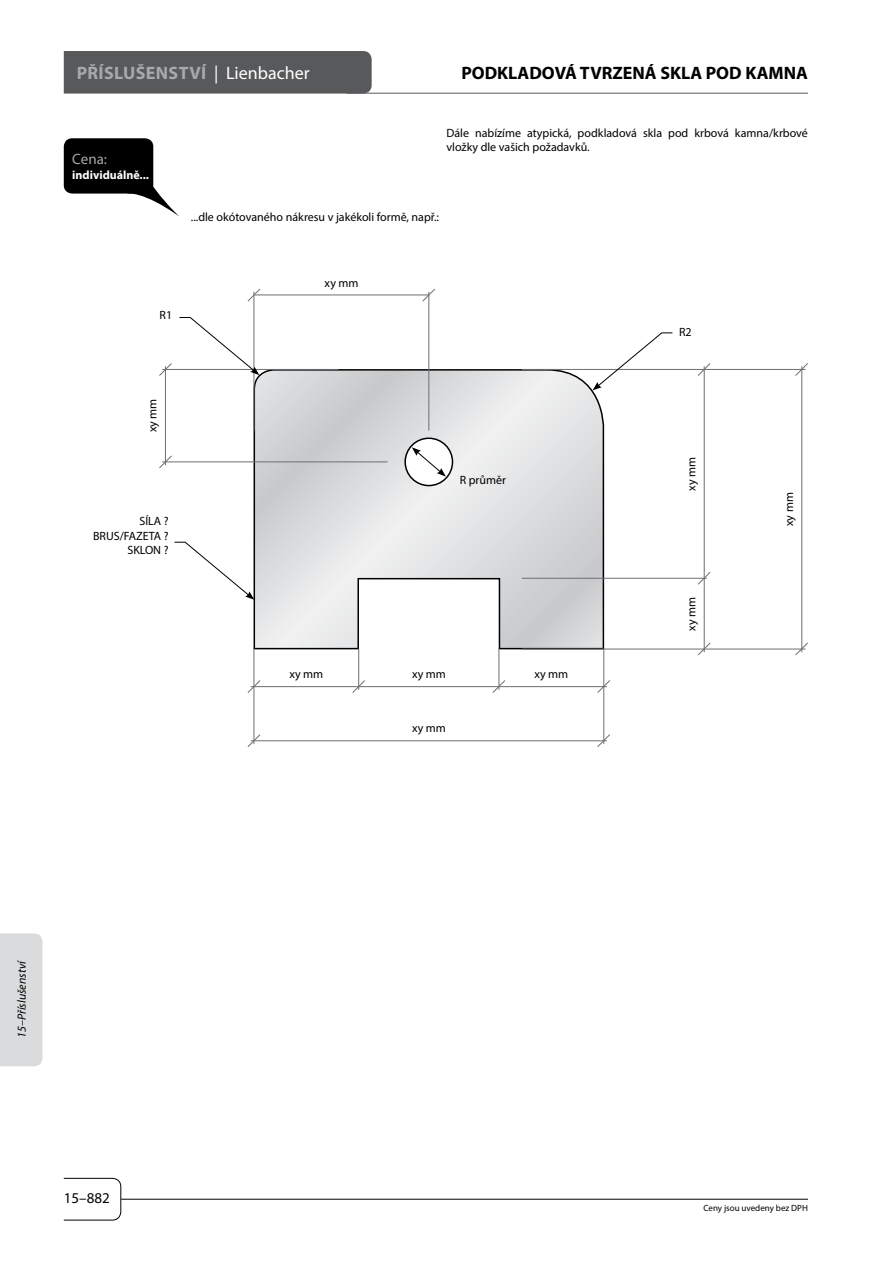
<style>
.page{position:relative;width:893px;height:1263px;background:#fff}
.page>*{position:absolute;margin:0;border:0;box-sizing:border-box;transform-origin:0 0}
.t1{font:700 18px "Myriad Pro";color:#000}
.t2{font:700 18px "Myriad Pro";letter-spacing:.02em;color:#a7a9ac}
.t3{font:15px "Myriad Pro";color:#000}
.t4{font:15px "Myriad Pro";color:#a7a9ac}
.t5{font:12px/14.4px "Myriad Pro";color:#000}
.t6{font:italic 12px "Myriad Pro";color:#000}
.t7{font:700 12px "Myriad Pro";color:#fff}
.t8{font:9px "Myriad Pro";color:#000}
.s1{font-weight:400;color:#fff}
</style>
<div class="page">
<hr style="left:121px;top:1199px;width:687px;height:1px;background:#000">
<svg style="left:63px;top:1177px;width:59px;height:44px"></svg>
<div style="left:0;top:933px;width:43px;height:133px;background:#dadbdc"></div>
<div style="left:64px;top:51px;width:308px;height:43px;background:#58595b"></div>
<hr style="left:347px;top:93px;width:461px;height:1px;background:#58595b">
<div style="left:64px;top:138px;width:89px;height:56px;background:#000;border-radius:9px"></div>
<svg style="left:127px;top:143px;width:52px;height:73px"></svg>
<svg style="left:253px;top:368px;width:352px;height:282px"></svg>
<svg style="left:405px;top:438px;width:47px;height:48px"></svg>
<div style="left:404px;top:437px;width:49px;height:49px;border:2px solid #000;border-radius:50%"></div>
<hr style="left:522px;top:369px;width:283px;height:1px;background:#6d6e71">
<hr style="left:522px;top:649px;width:283px;height:1px;background:#6d6e71">
<hr style="left:522px;top:578px;width:185px;height:1px;background:#6d6e71">
<hr style="left:704px;top:366px;width:1px;height:286px;background:#6d6e71">
<hr style="left:801px;top:366px;width:1px;height:286px;background:#6d6e71">
<hr style="left:429px;top:292px;width:1px;height:138px;background:#6d6e71">
<hr style="left:254px;top:292px;width:1px;height:138px;background:#6d6e71">
<hr style="left:165px;top:366px;width:1px;height:99px;background:#6d6e71">
<hr style="left:254px;top:295px;width:175px;height:1px;background:#6d6e71">
<hr style="left:251px;top:686px;width:356px;height:1px;background:#6d6e71">
<hr style="left:251px;top:740px;width:356px;height:1px;background:#6d6e71">
<hr style="left:603px;top:648px;width:1px;height:96px;background:#6d6e71">
<hr style="left:499px;top:648px;width:1px;height:42px;background:#6d6e71">
<hr style="left:358px;top:648px;width:1px;height:42px;background:#6d6e71">
<hr style="left:254px;top:648px;width:1px;height:96px;background:#6d6e71">
<hr style="left:162px;top:369px;width:176px;height:1px;background:#6d6e71">
<hr style="left:162px;top:462px;width:226px;height:1px;background:#6d6e71">
<svg style="left:174px;top:542px;width:80px;height:58px"></svg>
<svg style="left:179px;top:317px;width:80px;height:58px"></svg>
<svg style="left:592px;top:332px;width:81px;height:58px"></svg>
<svg style="left:697px;top:363px;width:14px;height:13px"></svg>
<svg style="left:697px;top:571px;width:14px;height:14px"></svg>
<svg style="left:697px;top:642px;width:14px;height:14px"></svg>
<svg style="left:795px;top:363px;width:13px;height:13px"></svg>
<svg style="left:795px;top:642px;width:13px;height:14px"></svg>
<svg style="left:597px;top:680px;width:13px;height:13px"></svg>
<svg style="left:492px;top:680px;width:14px;height:13px"></svg>
<svg style="left:352px;top:680px;width:14px;height:13px"></svg>
<svg style="left:247px;top:680px;width:14px;height:13px"></svg>
<svg style="left:247px;top:734px;width:14px;height:13px"></svg>
<svg style="left:597px;top:734px;width:13px;height:13px"></svg>
<svg style="left:422px;top:288px;width:13px;height:14px"></svg>
<svg style="left:247px;top:288px;width:14px;height:14px"></svg>
<svg style="left:159px;top:363px;width:13px;height:13px"></svg>
<svg style="left:159px;top:455px;width:13px;height:14px"></svg>
<svg style="left:412px;top:447px;width:34px;height:30px"></svg>
<h1 class="t2" style="left:77px;top:61px;width:234px">PŘÍSLUŠENSTVÍ <span class="s1">| Lienbacher</span></h1>
<h1 class="t1" style="left:461px;top:61px;width:348px">PODKLADOVÁ TV RZENÁ SKLA POD KAMNA</h1>
<p class="t4" style="left:72px;top:150px;width:36px">Cena:</p>
<p class="t7" style="left:72px;top:167px;width:78px">INDIVIDUÁLNĚ...</p>
<p class="t5" style="left:446px;top:125px;width:363px">Dále nabízíme atypická, podkladová skla pod krbová kamna/krbové vložky dle vašich požadavků.</p>
<p class="t5" style="left:191px;top:210px;width:250px">...dle okótovaného nákresu v jakékoli formě, např.:</p>
<p class="t5" style="left:160px;top:307px;width:14px">R1</p>
<p class="t5" style="left:325px;top:275px;width:35px">xy mm</p>
<p class="t5" style="left:679px;top:324px;width:14px">R2</p>
<p class="t5" style="left:145px;top:432px;width:35px;rotate:-90deg">xy mm</p>
<p class="t5" style="left:93px;top:514px;width:77px;text-align:right">SÍLA ?<br>BRUS/FAZETA ?<br>SKLON ?</p>
<p class="t5" style="left:460px;top:473px;width:48px">R průměr</p>
<p class="t5" style="left:289px;top:666px;width:35px">xy mm</p>
<p class="t5" style="left:412px;top:666px;width:35px">xy mm</p>
<p class="t5" style="left:412px;top:720px;width:35px">xy mm</p>
<p class="t5" style="left:534px;top:666px;width:35px">xy mm</p>
<p class="t5" style="left:684px;top:491px;width:35px;rotate:-90deg">xy mm</p>
<p class="t5" style="left:684px;top:630px;width:35px;rotate:-90deg">xy mm</p>
<p class="t5" style="left:782px;top:526px;width:35px;rotate:-90deg">xy mm</p>
<p class="t6" style="left:14px;top:1038px;width:79px;rotate:-90deg">15–Příslušenství</p>
<p class="t3" style="left:64px;top:1189px;width:47px">15–882</p>
<p class="t8" style="left:703px;top:1202px;width:106px">Ceny jsou uvedeny bez DPH</p>
</div>
